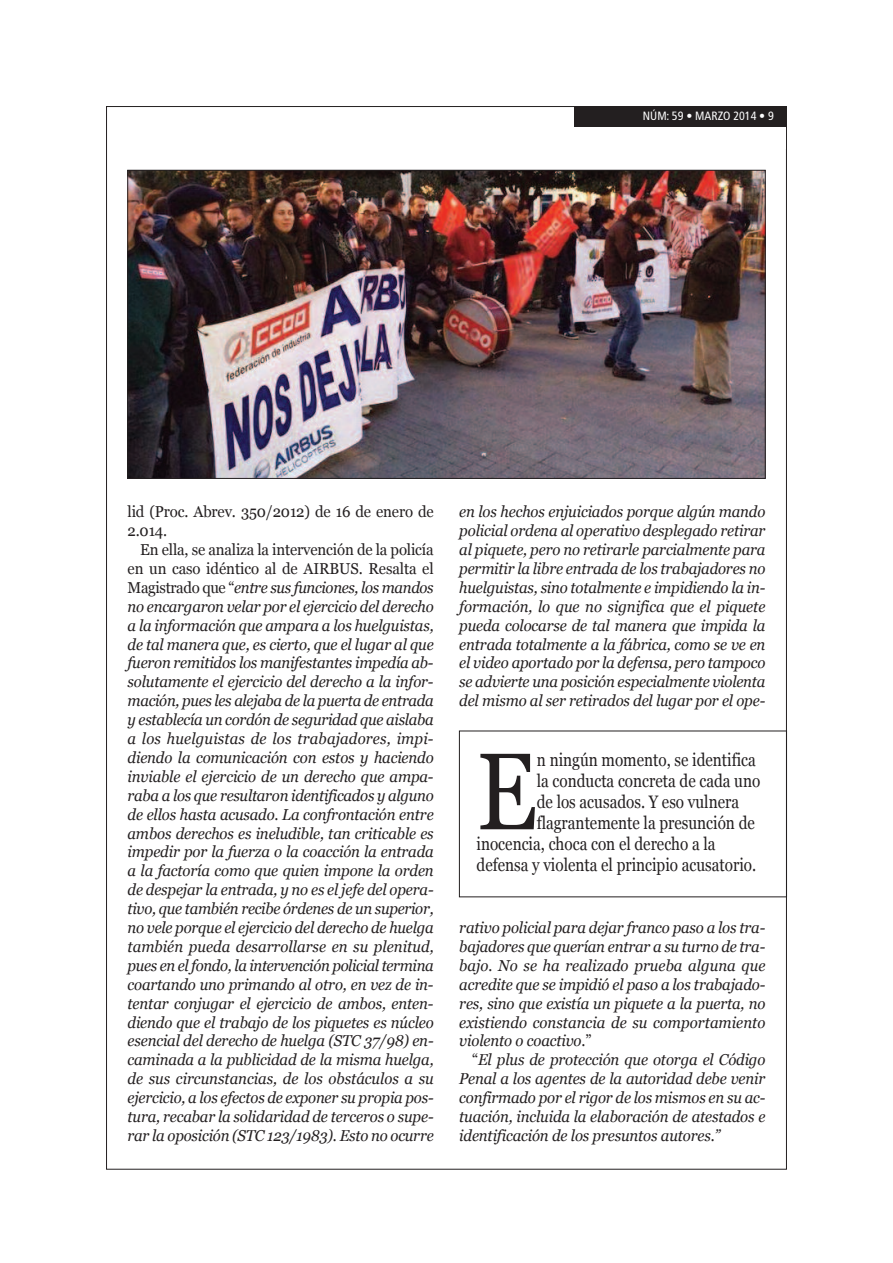
<style>
.page{position:relative;width:893px;height:1263px;background:#fff}
.page>*{position:absolute;margin:0;border:0;box-sizing:border-box;transform-origin:0 0}
.t1{font:108.9px "Georgia";color:#231f20;scale:.85 1}
.t2{font:18px "Georgia";color:#231f20;scale:.85 1}
.t3{font:italic 15.75px/18.9px "Georgia";letter-spacing:-.01em;color:#231f20;text-align:justify;scale:.95 1}
.t4{font:15.75px/18.9px "Georgia";letter-spacing:-.01em;color:#231f20;scale:.95 1}
.t5{font:condensed 12px "Frutiger";color:#fff}
.s1{font-style:normal}
</style>
<div class="page">
<div style="left:574px;top:106px;width:213px;height:22px;background:#231f20"></div>
<img style="left:130px;top:172px;width:633px;height:305px">
<div style="left:459px;top:731px;width:328px;height:166px;border:1px solid #231f20"></div>
<p class="t5" style="left:643px;top:111px;width:133px">NÚM: 59 • MARZO 2014 • 9</p>
<p class="t4" style="left:128px;top:502px;width:324px">lid (Proc. Abrev. 350/2012) de 16 de enero de<br>2.014.</p>
<p class="t3" style="left:128px;top:540px;width:324px;text-indent:13px"><span class="s1">En ella, se analiza la intervención de la policía en un caso idéntico al de AiRBUs. Resalta el Magistrado que “</span>entre sus funciones, los mandos no encargaron velar por el ejercicio del derecho a la información que ampara a los huelguistas, de tal manera que, es cierto, que el lugar al que fueron remitidos los manifestantes impedía ab&shy;solutamente el ejercicio del derecho a la infor&shy;mación, pues les alejaba de la puerta de entrada y establecía un cordón de seguridad que aislaba a los huelguistas de los trabajadores, impi&shy;diendo la comunicación con estos y haciendo inviable el ejercicio de un derecho que ampa&shy;raba a los que resultaron identificados y alguno de ellos hasta acusado<span class="s1">.</span> La confrontación entre ambos derechos es ineludible, tan criticable es impedir por la fuerza o la coacción la entrada a la factoría como que quien impone la orden de despejar la entrada, y no es el jefe del opera&shy;tivo, que también recibe órdenes de un superior, no vele porque el ejercicio del derecho de huelga también pueda desarrollarse en su plenitud, pues en el fondo, la intervención policial termina coartando uno primando al otro, en vez de in&shy;tentar conjugar el ejercicio de ambos, enten&shy;diendo que el trabajo de los piquetes es núcleo esencial del derecho de huelga (STC 37/98) en&shy;caminada a la publicidad de la misma huelga, de sus circunstancias, de los obstáculos a su ejercicio, a los efectos de exponer su propia pos&shy;tura, recabar la solidaridad de terceros o supe&shy;rar la oposición (STC 123/1983). Esto no ocurre</p>
<p class="t3" style="left:459px;top:502px;width:324px">en los hechos enjuiciados porque algún mando policial ordena al operativo desplegado retirar al piquete, pero no retirarle parcialmente para permitir la libre entrada de los trabajadores no huelguistas, sino totalmente e impidiendo la in&shy;formación, lo que no significa que el piquete pueda colocarse de tal manera que impida la entrada totalmente a la fábrica, como se ve en el video aportado por la defensa, pero tampoco se advierte una posición especialmente violenta del mismo al ser retirados del lugar por el ope-</p>
<h1 class="t1" style="left:477px;top:729px;width:73px">E</h1>
<p class="t2" style="left:537px;top:750px;width:259px">n ningún momento, se identifica</p>
<p class="t2" style="left:537px;top:771px;width:265px">la conducta concreta de cada uno</p>
<p class="t2" style="left:537px;top:792px;width:239px">de los acusados. Y eso vulnera</p>
<p class="t2" style="left:537px;top:813px;width:258px">flagrantemente la presunción de</p>
<p class="t2" style="left:477px;top:834px;width:283px">inocencia, choca con el derecho a la</p>
<p class="t2" style="left:477px;top:855px;width:331px">defensa y violenta el principio acusatorio.</p>
<p class="t3" style="left:459px;top:918px;width:324px">rativo policial para dejar franco paso a los tra&shy;bajadores que querían entrar a su turno de tra&shy;bajo. No se ha realizado prueba alguna que acredite que se impidió el paso a los trabajado&shy;res, sino que existía un piquete a la puerta, no existiendo constancia de su comportamiento violento o coactivo<span class="s1">.”</span></p>
<p class="t3" style="left:459px;top:1050px;width:324px;text-indent:13px"><span class="s1">“</span>El plus de protección que otorga el Código Penal a los agentes de la autoridad debe venir confirmado por el rigor de los mismos en su ac&shy;tuación, incluida la elaboración de atestados e identificación de los presuntos autores.”</p>
</div>
